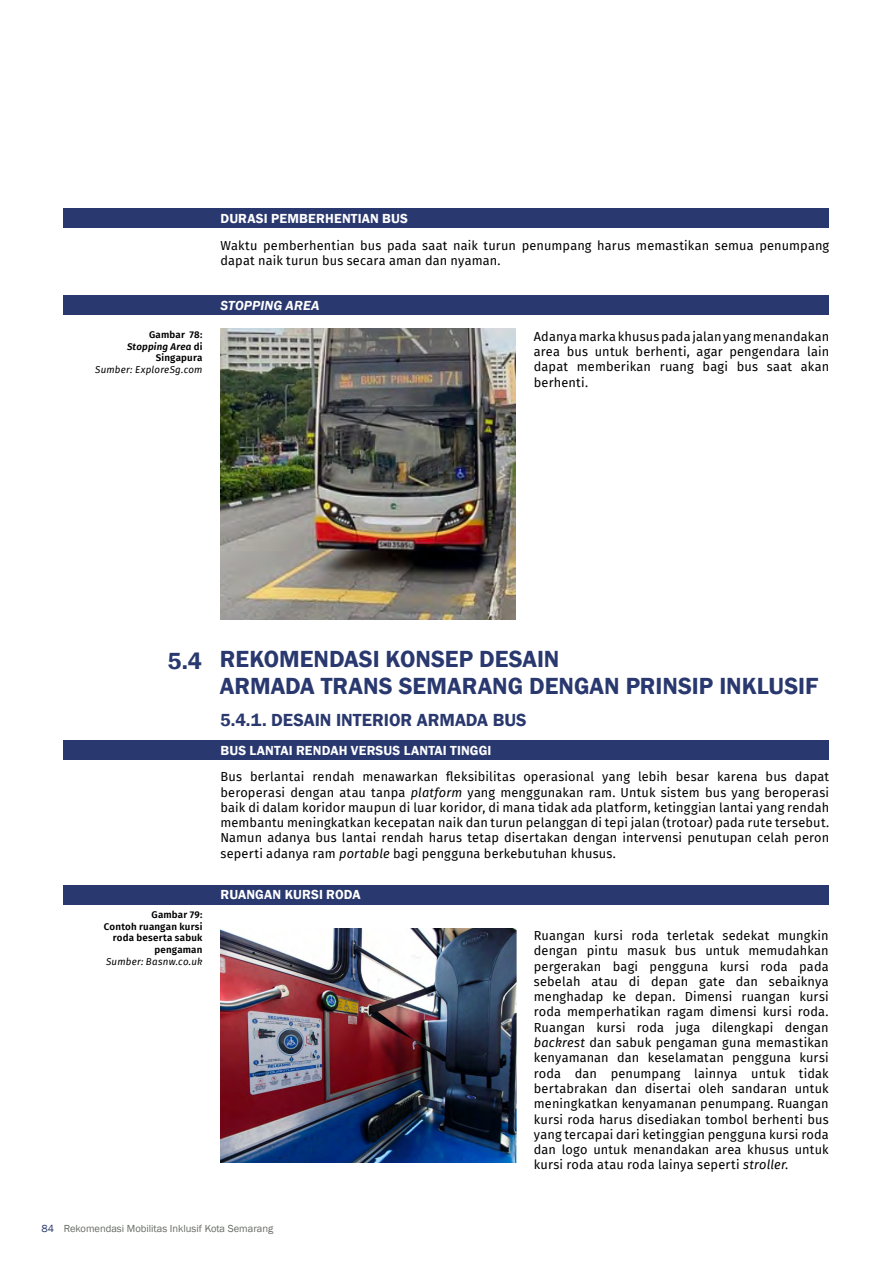
<style>
.page{position:relative;width:893px;height:1263px;background:#fff}
.page>*{position:absolute;margin:0;border:0;box-sizing:border-box;transform-origin:0 0}
.t1{font:600 24px/27px "Franklin Gothic";color:#29386e}
.t2{font:600 18px "Franklin Gothic";color:#29386e}
.t3{font:600 13.5px "Franklin Gothic";letter-spacing:.01em;color:#fff}
.t4{font:italic 600 13.5px "Franklin Gothic";letter-spacing:.01em;color:#fff}
.t5{font:12.75px/15.3px "Fira Sans";letter-spacing:.01em;color:#000;text-align:justify}
.t6{font:10.5px "Franklin Gothic";color:#656964}
.t7{font:600 9.75px/11.7px "Fira Sans";letter-spacing:.02em;color:#000;text-align:right}
.t8{font:italic 9.75px "Fira Sans";letter-spacing:.02em;color:#000}
.s1{font-style:italic}
.s2{color:#29386e}
</style>
<div class="page">
<div style="left:64px;top:208px;width:765px;height:20px;background:#29386e"></div>
<div style="left:64px;top:295px;width:765px;height:20px;background:#29386e"></div>
<img style="left:220px;top:329px;width:296px;height:291px">
<div style="left:64px;top:740px;width:765px;height:19px;background:#29386e"></div>
<div style="left:64px;top:885px;width:765px;height:19px;background:#29386e"></div>
<img style="left:220px;top:928px;width:296px;height:234px">
<p class="t7" style="left:127px;top:328px;width:77px">Gambar 78:<br><span class="s1">Stopping Area</span> di<br>Singapura</p>
<p class="t8" style="left:95px;top:362px;width:109px">Sumber: ExploreSg.com</p>
<p class="t3" style="left:220px;top:210px;width:189px">DURASI PEMBERHENTIAN BUS</p>
<p class="t5" style="left:220px;top:237px;width:610px">Waktu pemberhentian bus pada saat naik turun penumpang harus memastikan semua penumpang dapat naik turun bus secara aman dan nyaman.</p>
<p class="t4" style="left:220px;top:297px;width:100px">STOPPING AREA</p>
<p class="t5" style="left:534px;top:328px;width:297px">Adanya marka khusus pada jalan yang menandakan area bus untuk berhenti, agar pengendara lain dapat memberikan ruang bagi bus saat akan berhenti.</p>
<h1 class="t1" style="left:168px;top:648px;width:36px">5.4</h1>
<p class="t7" style="left:104px;top:908px;width:100px">Gambar 79:<br>Contoh ruangan kursi roda beserta sabuk pengaman</p>
<p class="t8" style="left:106px;top:954px;width:98px">Sumber: Basnw.co.uk</p>
<h1 class="t1" style="left:220px;top:645px;width:600px">REKOMENDASI KONSEP DESAIN<br>ARMADA TRANS SEMARANG DENGAN PRINSIP INKLUSIF</h1>
<h2 class="t2" style="left:220px;top:709px;width:308px">5.4.1. DESAIN INTERIOR ARMADA BUS</h2>
<p class="t3" style="left:220px;top:742px;width:273px">BUS LANTAI RENDAH VERSUS LANTAI TINGGI</p>
<p class="t5" style="left:220px;top:769px;width:610px">Bus berlantai rendah menawarkan fleksibilitas operasional yang lebih besar karena bus dapat beroperasi dengan atau tanpa <span class="s1">platform</span> yang menggunakan ram. Untuk sistem bus yang beroperasi baik di dalam koridor maupun di luar koridor, di mana tidak ada platform, ketinggian lantai yang rendah membantu meningkatkan kecepatan naik dan turun pelanggan di tepi jalan (trotoar) pada rute tersebut.<br>Namun adanya bus lantai rendah harus tetap disertakan dengan intervensi penutupan celah peron seperti adanya ram <span class="s1">portable</span> bagi pengguna berkebutuhan khusus.</p>
<p class="t3" style="left:220px;top:886px;width:142px">RUANGAN KURSI RODA</p>
<p class="t5" style="left:534px;top:927px;width:296px">Ruangan kursi roda terletak sedekat mungkin dengan pintu masuk bus untuk memudahkan pergerakan bagi pengguna kursi roda pada sebelah atau di depan gate dan sebaiknya menghadap ke depan. Dimensi ruangan kursi roda memperhatikan ragam dimensi kursi roda.<br>Ruangan kursi roda juga dilengkapi dengan <span class="s1">backrest</span> dan sabuk pengaman guna memastikan kenyamanan dan keselamatan pengguna kursi roda dan penumpang lainnya untuk tidak bertabrakan dan disertai oleh sandaran untuk meningkatkan kenyamanan penumpang. Ruangan kursi roda harus disediakan tombol berhenti bus yang tercapai dari ketinggian pengguna kursi roda dan logo untuk menandakan area khusus untuk kursi roda atau roda lainya seperti <span class="s1">stroller</span>.</p>
<p class="t6" style="left:42px;top:1222px;width:233px"><span class="s2">84</span> Rekomendasi Mobilitas Inklusif Kota Semarang</p>
</div>
